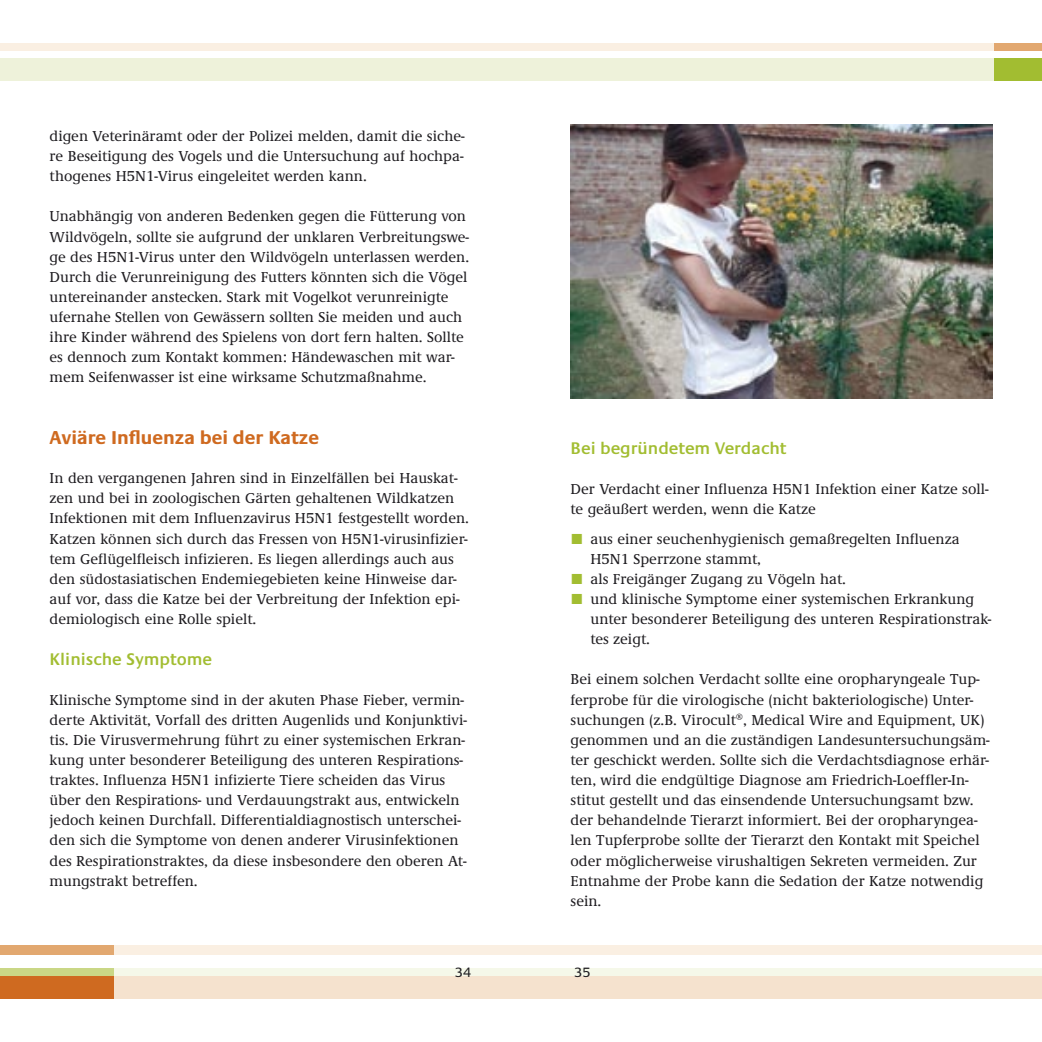
<style>
.page{position:relative;width:1042px;height:1042px;background:#fff}
.page>*{position:absolute;margin:0;border:0;box-sizing:border-box;transform-origin:0 0}
.t1{font:700 19.25px "Praxis EF";color:#cf6a20}
.t2{font:600 17.5px "Praxis EF";color:#a2bd31}
.t3{font:500 14.88px/20.1px "Demos EF";color:#1f1d21}
.t4{font:14px "Praxis EF";color:#1f1d21}
.s1{font-family:"The Mix Expert";font-weight:400;color:#a2bd31}
</style>
<div class="page">
<div style="left:0;top:976px;width:521px;height:22px;background:#cf6a20"></div>
<div style="left:0;top:968px;width:521px;height:8px;background:#cad786"></div>
<div style="left:0;top:945px;width:521px;height:10px;background:#e2a870"></div>
<div style="left:521px;top:58px;width:521px;height:23px;background:#a2bd31"></div>
<div style="left:521px;top:43px;width:521px;height:7px;background:#e2a870"></div>
<svg style="left:0;top:43px;width:521px;height:38px"></svg>
<div style="left:521px;top:58px;width:472px;height:23px;background:#eef2da"></div>
<div style="left:521px;top:43px;width:472px;height:7px;background:#faefe2"></div>
<svg style="left:114px;top:945px;width:928px;height:54px"></svg>
<div style="left:521px;top:976px;width:521px;height:22px;background:#f5e2ce"></div>
<div style="left:521px;top:968px;width:521px;height:8px;background:#f5f8e9"></div>
<div style="left:521px;top:955px;width:521px;height:13px;background:#fff"></div>
<div style="left:521px;top:945px;width:521px;height:10px;background:#faefe2"></div>
<img style="left:570px;top:124px;width:422px;height:275px">
<p class="t3" style="left:50px;top:126px;width:416px;text-align:justify">digen Veterinäramt oder der Polizei melden, damit die siche&shy;re Beseitigung des Vogels und die Untersuchung auf hochpa&shy;thogenes H5N1-Virus eingeleitet werden kann.</p>
<p class="t3" style="left:50px;top:207px;width:421px">Unabhängig von anderen Bedenken gegen die Fütterung von Wildvögeln, sollte sie aufgrund der unklaren Verbreitungswe&shy;ge des H5N1-Virus unter den Wildvögeln unterlassen werden.<br>Durch die Verunreinigung des Futters könnten sich die Vögel untereinander anstecken. Stark mit Vogelkot verunreinigte ufernahe Stellen von Gewässern sollten Sie meiden und auch ihre Kinder während des Spielens von dort fern halten. Sollte es dennoch zum Kontakt kommen: Händewaschen mit war&shy;mem Seifenwasser ist eine wirksame Schutzmaßnahme.</p>
<p class="t1" style="left:50px;top:427px;width:271px">Aviäre Influenza bei der Katze</p>
<p class="t3" style="left:50px;top:468px;width:421px">In den vergangenen Jahren sind in Einzelfällen bei Hauskat&shy;zen und bei in zoologischen Gärten gehaltenen Wildkatzen Infektionen mit dem Influenzavirus H5N1 festgestellt worden.<br>Katzen können sich durch das Fressen von H5N1-virusinfizier&shy;tem Geflügelfleisch infizieren. Es liegen allerdings auch aus den südostasiatischen Endemiegebieten keine Hinweise dar&shy;auf vor, dass die Katze bei der Verbreitung der Infektion epi&shy;demiologisch eine Rolle spielt.</p>
<p class="t2" style="left:50px;top:649px;width:164px">Klinische Symptome</p>
<p class="t3" style="left:50px;top:690px;width:419px">Klinische Symptome sind in der akuten Phase Fieber, vermin&shy;derte Aktivität, Vorfall des dritten Augenlids und Konjunktivi&shy;tis. Die Virusvermehrung führt zu einer systemischen Erkran&shy;kung unter besonderer Beteiligung des unteren Respirations&shy;traktes. Influenza H5N1 infizierte Tiere scheiden das Virus über den Respirations- und Verdauungstrakt aus, entwickeln jedoch keinen Durchfall. Differentialdiagnostisch unterschei&shy;den sich die Symptome von denen anderer Virusinfektionen des Respirationstraktes, da diese insbesondere den oberen At&shy;mungstrakt betreffen.</p>
<p class="t2" style="left:570px;top:438px;width:217px">Bei begründetem Verdacht</p>
<p class="t3" style="left:570px;top:479px;width:419px">Der Verdacht einer Influenza H5N1 Infektion einer Katze soll&shy;te geäußert werden, wenn die Katze</p>
<p class="t3" style="left:570px;top:529px;width:390px"><span class="s1">ó</span> aus einer seuchenhygienisch gemaßregelten Influenza</p>
<p class="t3" style="left:590px;top:549px;width:172px">H5N1 Sperrzone stammt,</p>
<p class="t3" style="left:570px;top:569px;width:277px"><span class="s1">ó</span> als Freigänger Zugang zu Vögeln hat.</p>
<p class="t3" style="left:570px;top:589px;width:405px"><span class="s1">ó</span> und klinische Symptome einer systemischen Erkrankung</p>
<p class="t3" style="left:590px;top:609px;width:402px">unter besonderer Beteiligung des unteren Respirationstrak-</p>
<p class="t3" style="left:590px;top:629px;width:61px">tes zeigt.</p>
<p class="t3" style="left:570px;top:670px;width:421px">Bei einem solchen Verdacht sollte eine oropharyngeale Tup&shy;ferprobe für die virologische (nicht bakteriologische) Unter&shy;suchungen (z.B. Virocult®, Medical Wire and Equipment, UK) genommen und an die zuständigen Landesuntersuchungsäm&shy;ter geschickt werden. Sollte sich die Verdachtsdiagnose erhär&shy;ten, wird die endgültige Diagnose am Friedrich-Loeffler-In&shy;stitut gestellt und das einsendende Untersuchungsamt bzw. der behandelnde Tierarzt informiert. Bei der oropharyngea&shy;len Tupferprobe sollte der Tierarzt den Kontakt mit Speichel oder möglicherweise virushaltigen Sekreten vermeiden. Zur Entnahme der Probe kann die Sedation der Katze notwendig sein.</p>
<p class="t4" style="left:455px;top:964px;width:18px">34</p>
<p class="t4" style="left:574px;top:964px;width:18px">35</p>
</div>
